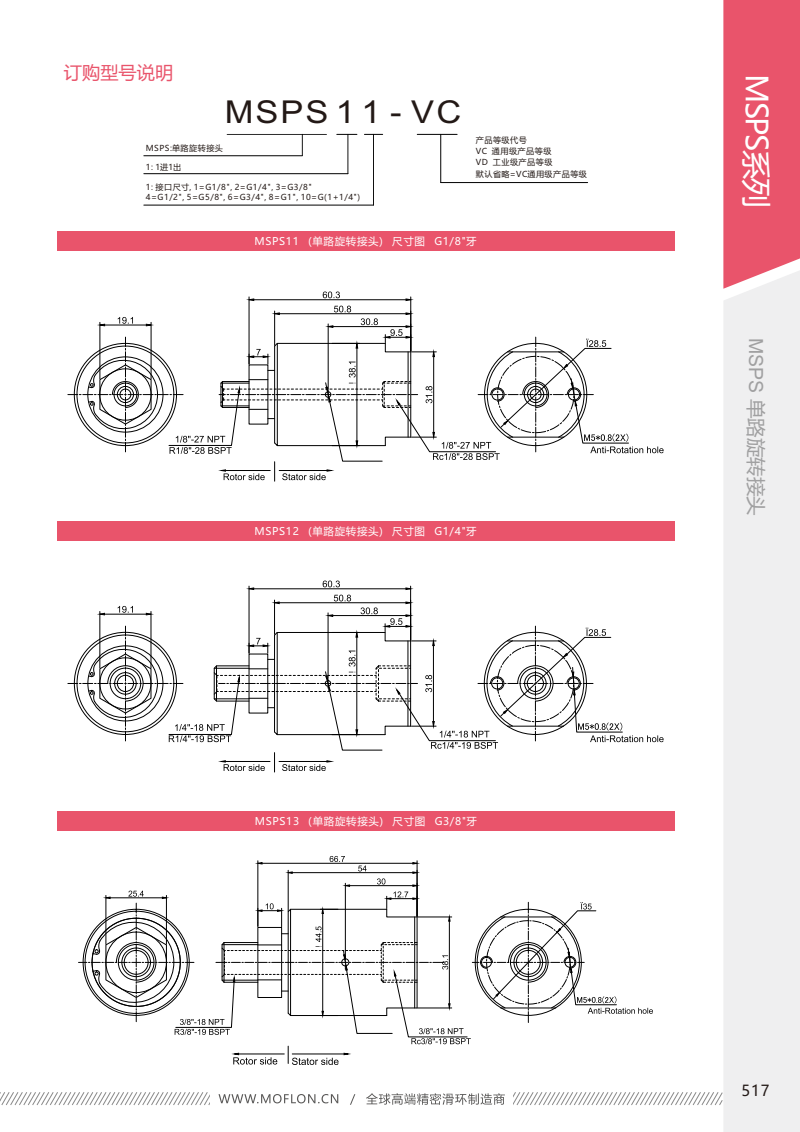
<style>
.page{position:relative;width:800px;height:1132px;background:#fff}
.page>*{position:absolute;margin:0;border:0;box-sizing:border-box;transform-origin:0 0}
.t1{font:31.5px "Arial";letter-spacing:.06em;color:#231916;scale:1.09 1}
.t2{font:30px "Microsoft Ya Hei";letter-spacing:-.06em;color:#fff}
.t3{font:19.5px "Microsoft Ya Hei";color:#a0a0a1}
.t4{font:18px "Microsoft Ya Hei";color:#e9546b}
.t5{font:15px "Microsoft Ya Hei";color:#231916}
.t6{font:10.5px "Microsoft Ya Hei";letter-spacing:.06em;color:#fff}
.t7{font:8.1px/11.4px "Microsoft Ya Hei";letter-spacing:.06em;color:#231916}
.s1{font-family:"Arial"}
</style>
<div class="page">
<div style="left:723px;top:0;width:76px;height:270px;background:#e9546b"></div>
<div style="left:723px;top:270px;width:76px;height:861px;background:#efeff0"></div>
<div style="left:57px;top:232px;width:617px;height:19px;background:#e9546b"></div>
<div style="left:57px;top:521px;width:617px;height:19px;background:#e9546b"></div>
<div style="left:57px;top:811px;width:617px;height:19px;background:#e9546b"></div>
<svg style="left:68px;top:291px;width:595px;height:190px"></svg>
<svg style="left:68px;top:580px;width:595px;height:191px"></svg>
<svg style="left:78px;top:856px;width:574px;height:208px"></svg>
<hr style="left:227px;top:134px;width:99px;height:1px;background:#000">
<hr style="left:144px;top:155px;width:158px;height:1px;background:#000">
<hr style="left:144px;top:173px;width:204px;height:1px;background:#000">
<hr style="left:144px;top:205px;width:229px;height:1px;background:#000">
<svg style="left:337px;top:134px;width:20px;height:1px"></svg>
<svg style="left:364px;top:134px;width:18px;height:1px"></svg>
<hr style="left:417px;top:134px;width:40px;height:1px;background:#000">
<hr style="left:440px;top:182px;width:147px;height:1px;background:#000">
<svg style="left:302px;top:134px;width:1px;height:21px"></svg>
<hr style="left:440px;top:134px;width:1px;height:48px;background:#000">
<hr style="left:347px;top:134px;width:1px;height:40px;background:#000">
<hr style="left:373px;top:134px;width:1px;height:71px;background:#000">
<svg style="left:0;top:1092px;width:723px;height:13px"></svg>
<h3 class="t4" style="left:64px;top:65px;width:111px">订购型号说明</h3>
<h1 class="t1" style="left:225px;top:100px;width:218px">MSPS 1 1 - VC</h1>
<p class="t7" style="left:146px;top:143px;width:79px">MSPS:单路旋转接头</p>
<p class="t7" style="left:146px;top:162px;width:37px">1: 1进1出</p>
<p class="t7" style="left:146px;top:183px;width:216px;line-height:10.4px">1: 接口尺寸, 1=G1/8", 2=G1/4", 3=G3/8"<br>4=G1/2", 5=G5/8", 6=G3/4", 8=G1", 10=G(1+1/4")</p>
<p class="t7" style="left:476px;top:134px;width:113px">产品等级代号<br>VC 通用级产品等级<br>VD 工业级产品等级<br>默认省略=VC通用级产品等级</p>
<p class="t6" style="left:254px;top:236px;width:223px">MSPS11 （单路旋转接头） 尺寸图 G1/8"牙</p>
<p class="t6" style="left:254px;top:526px;width:223px">MSPS12 （单路旋转接头） 尺寸图 G1/4"牙</p>
<p class="t6" style="left:255px;top:816px;width:223px">MSPS13 （单路旋转接头） 尺寸图 G3/8"牙</p>
<h2 class="t2" style="left:770px;top:74px;width:135px;rotate:90deg">MSPS系列</h2>
<h3 class="t3" style="left:765px;top:338px;width:179px;rotate:90deg"><span class="s1">MSPS</span> 单路旋转接头</h3>
<h3 class="t5" style="left:741px;top:1083px;width:30px">517</h3>
</div>
